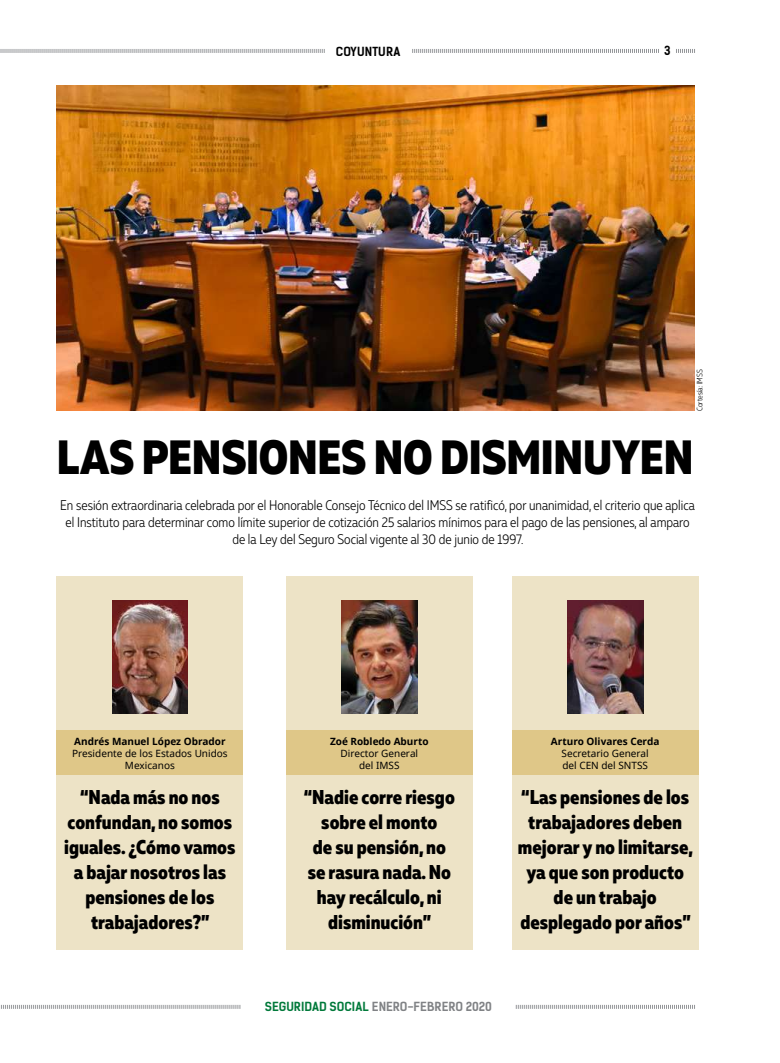
<style>
.page{position:relative;width:780px;height:1063px;background:#fff}
.page>*{position:absolute;margin:0;border:0;box-sizing:border-box;transform-origin:0 0}
.t1{font:800 48px "Muller Narrow";letter-spacing:-.005em;color:#000}
.t2{font:800 20px/25px "Muller Narrow";color:#000;text-align:center}
.t3{font:300 14px/17px "Muller Narrow";color:#000;text-align:center}
.t4{font:700 12px "Kelson Sans";letter-spacing:-.005em;color:#808285}
.t5{font:700 12px "Kelson Sans";color:#00793a}
.t6{font:700 12px "Kelson Sans";letter-spacing:.015em;color:#000}
.t7{font:10px/12px "Noto Sans";color:#000;text-align:center}
.t8{font:700 10px "Noto Sans";color:#000}
.t9{font:300 8px "Muller Narrow";color:#000}
.s1{color:#00793a}
</style>
<div class="page">
<div style="left:57px;top:576px;width:186px;height:373px;background:#ede3c6"></div>
<div style="left:286px;top:576px;width:186px;height:373px;background:#ede3c6"></div>
<div style="left:512px;top:576px;width:186px;height:373px;background:#ede3c6"></div>
<div style="left:57px;top:730px;width:186px;height:44px;background:#dfc788"></div>
<div style="left:286px;top:730px;width:186px;height:44px;background:#dfc788"></div>
<div style="left:512px;top:730px;width:186px;height:44px;background:#dfc788"></div>
<img style="left:57px;top:85px;width:637px;height:326px">
<svg style="left:0;top:49px;width:695px;height:4px"></svg>
<div style="left:659px;top:44px;width:16px;height:13px;background:#fff"></div>
<div style="left:325px;top:39px;width:86px;height:25px;background:#fff"></div>
<svg style="left:1px;top:1004px;width:694px;height:5px"></svg>
<div style="left:241px;top:999px;width:274px;height:15px;background:#fff"></div>
<img style="left:112px;top:600px;width:76px;height:114px">
<img style="left:341px;top:600px;width:76px;height:114px">
<img style="left:567px;top:600px;width:76px;height:114px">
<p class="t6" style="left:336px;top:44px;width:66px">COYUNTURA</p>
<p class="t6" style="left:664px;top:43px;width:8px">3</p>
<p class="t9" style="left:694px;top:411px;width:43px;rotate:-90deg">Cortesía: IMSS</p>
<h1 class="t1" style="left:57px;top:427px;width:638px">LAS PENSIONES NO DISMINUYEN</h1>
<p class="t3" style="left:60px;top:497px;width:636px">En sesión extraordinaria celebrada por el Honorable Consejo Técnico del IMSS se ratificó, por unanimidad, el criterio que aplica el Instituto para determinar como límite superior de cotización 25 salarios mínimos para el pago de las pensiones, al amparo de la Ley del Seguro Social vigente al 30 de junio de 1997.</p>
<p class="t8" style="left:74px;top:735px;width:153px">Andrés Manuel López Obrador</p>
<p class="t7" style="left:72px;top:747px;width:157px">Presidente de los Estados Unidos<br>Mexicanos</p>
<p class="t2" style="left:64px;top:785px;width:173px">“Nada más no nos confundan, no somos iguales. ¿Cómo vamos a bajar nosotros las pensiones de los trabajadores?”</p>
<p class="t8" style="left:330px;top:735px;width:100px">Zoé Robledo Aburto</p>
<p class="t7" style="left:340px;top:747px;width:79px">Director General del IMSS</p>
<p class="t2" style="left:304px;top:785px;width:152px">“Nadie corre riesgo sobre el monto<br>de su pensión, no se rasura nada. No hay recálculo, ni disminución”</p>
<p class="t5" style="left:265px;top:999px;width:44px">SEGURIDAD</p>
<p class="t5" style="left:329px;top:999px;width:8px">SOCIA</p>
<p class="t4" style="left:362px;top:999px;width:131px"><span class="s1">L</span> ENERO-FEBRERO 2020</p>
<p class="t8" style="left:551px;top:735px;width:110px">Arturo Olivares Cerda</p>
<p class="t7" style="left:561px;top:747px;width:89px;text-align:left">Secretario General del CEN del SNTSS</p>
<p class="t2" style="left:518px;top:785px;width:177px">“Las pensiones de los trabajadores deben mejorar y no limitarse, ya que son producto de un trabajo desplegado por años”</p>
</div>
